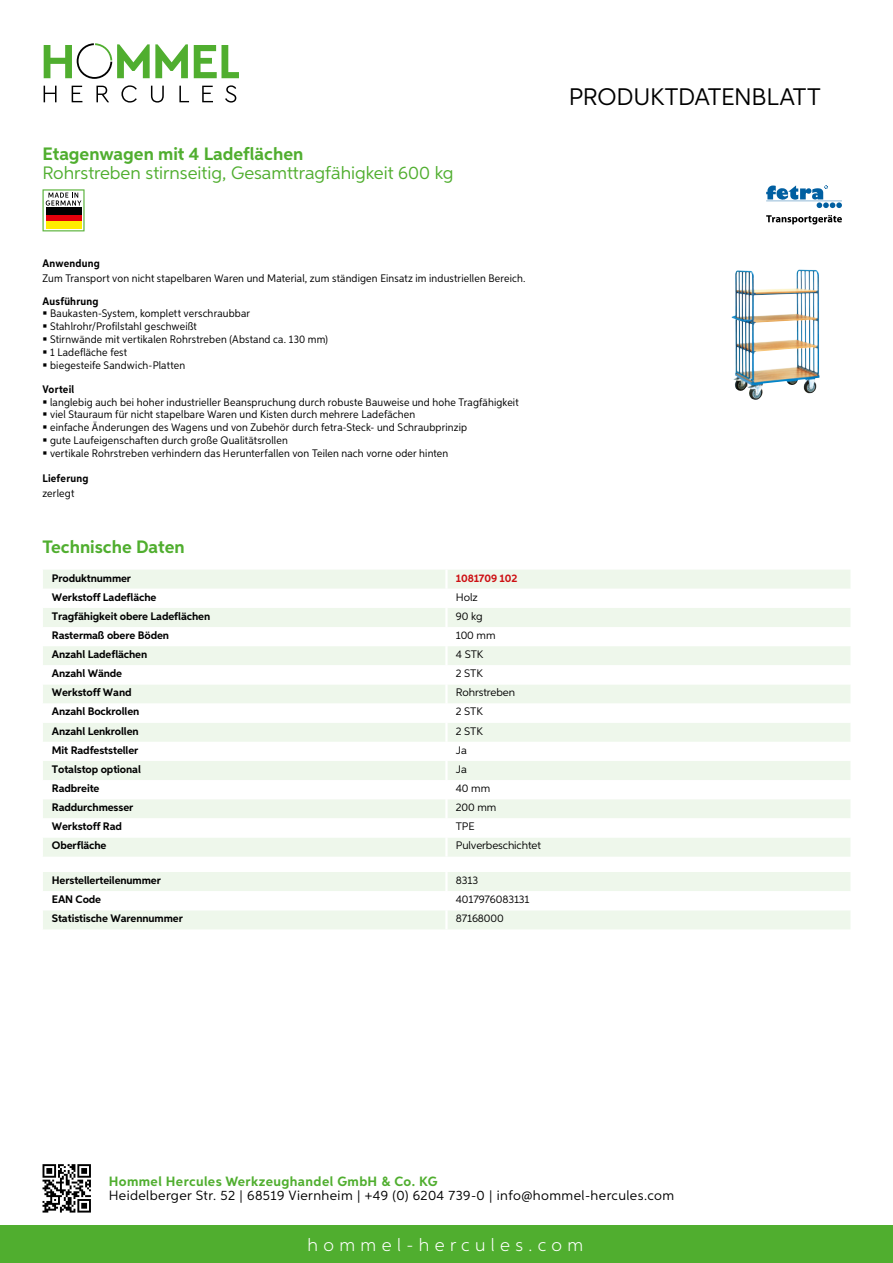
<style>
.page{position:relative;width:893px;height:1263px;background:#fff}
.page>*{position:absolute;margin:0;border:0;box-sizing:border-box;transform-origin:0 0}
.t1{font:24px "Aspira";letter-spacing:-.01em;color:#000}
.t2{font:18px "Aspira";color:#50ae2f}
.t3{font:700 18px "Aspira";color:#50ae2f}
.t4{font:300 18px "Aspira";letter-spacing:.3em;color:#fff}
.t5{font:13.5px "Aspira";letter-spacing:.03em;color:#000}
.t6{font:700 13.5px "Aspira";letter-spacing:.03em;color:#50ae2f}
.t7{font:10.95px/12.8px "Aspira Nar";letter-spacing:.015em;color:#000}
.t8{font:700 10.95px "Aspira";letter-spacing:-.01em;color:#000}
.t9{font:10.95px "Aspira";letter-spacing:-.01em;color:#000}
.t10{font:700 10.95px "Aspira Nar";letter-spacing:.02em;color:#000}
.t11{font:700 10.95px "Aspira";letter-spacing:-.01em;color:#cd1013}
</style>
<div class="page">
<div style="left:0;top:1226px;width:893px;height:37px;background:#50ae2f"></div>
<svg style="left:43px;top:1164px;width:48px;height:48px"></svg>
<svg style="left:194px;top:45px;width:45px;height:33px"></svg>
<svg style="left:44px;top:43px;width:144px;height:36px"></svg>
<svg style="left:44px;top:86px;width:13px;height:16px"></svg>
<svg style="left:72px;top:86px;width:10px;height:16px"></svg>
<svg style="left:96px;top:86px;width:13px;height:16px"></svg>
<svg style="left:121px;top:85px;width:16px;height:18px"></svg>
<svg style="left:151px;top:86px;width:13px;height:17px"></svg>
<svg style="left:179px;top:86px;width:10px;height:16px"></svg>
<svg style="left:202px;top:86px;width:11px;height:16px"></svg>
<svg style="left:225px;top:85px;width:11px;height:18px"></svg>
<div style="left:43px;top:570px;width:807px;height:287px;background:#eef7eb"></div>
<svg style="left:43px;top:589px;width:807px;height:248px"></svg>
<hr style="left:445px;top:570px;width:3px;height:19px;background:#fff">
<hr style="left:445px;top:589px;width:3px;height:19px;background:#fff">
<hr style="left:445px;top:608px;width:3px;height:19px;background:#fff">
<hr style="left:445px;top:627px;width:3px;height:19px;background:#fff">
<hr style="left:445px;top:646px;width:3px;height:19px;background:#fff">
<hr style="left:445px;top:665px;width:3px;height:19px;background:#fff">
<hr style="left:445px;top:684px;width:3px;height:19px;background:#fff">
<hr style="left:445px;top:703px;width:3px;height:20px;background:#fff">
<hr style="left:445px;top:723px;width:3px;height:19px;background:#fff">
<hr style="left:445px;top:742px;width:3px;height:19px;background:#fff">
<hr style="left:445px;top:761px;width:3px;height:19px;background:#fff">
<hr style="left:445px;top:780px;width:3px;height:19px;background:#fff">
<hr style="left:445px;top:799px;width:3px;height:19px;background:#fff">
<hr style="left:445px;top:818px;width:3px;height:19px;background:#fff">
<hr style="left:445px;top:837px;width:3px;height:20px;background:#fff">
<svg style="left:43px;top:872px;width:807px;height:57px"></svg>
<hr style="left:445px;top:910px;width:3px;height:19px;background:#fff">
<svg style="left:43px;top:189px;width:42px;height:42px"></svg>
<div style="left:46px;top:214px;width:35px;height:7px;background:#e3000b"></div>
<div style="left:46px;top:208px;width:35px;height:7px;background:#000"></div>
<div style="left:46px;top:221px;width:35px;height:7px;background:#ffed00"></div>
<img style="left:731px;top:269px;width:89px;height:131px">
<svg style="left:766px;top:185px;width:76px;height:23px"></svg>
<svg style="left:766px;top:215px;width:76px;height:9px"></svg>
<h2 class="t3" style="left:43px;top:142px;width:262px">Etagenwagen mit 4 Ladeflächen</h2>
<h2 class="t2" style="left:43px;top:162px;width:412px">Rohrstreben stirnseitig, Gesamttragfähigkeit 600 kg</h2>
<h1 class="t1" style="left:569px;top:82px;width:253px">Produktdatenblatt</h1>
<p class="t10" style="left:43px;top:257px;width:59px">Anwendung</p>
<p class="t7" style="left:43px;top:272px;width:484px">Zum Transport von nicht stapelbaren Waren und Material, zum ständigen Einsatz im industriellen Bereich.</p>
<p class="t10" style="left:43px;top:294px;width:58px">Ausführung</p>
<p class="t7" style="left:50px;top:307px;width:279px">Baukasten-System, komplett verschraubbar Stahlrohr/Profilstahl geschweißt<br>Stirnwände mit vertikalen Rohrstreben (Abstand ca. 130 mm)<br>1 Ladefläche fest<br>biegesteife Sandwich-Platten</p>
<p class="t10" style="left:43px;top:382px;width:33px">Vorteil</p>
<p class="t7" style="left:50px;top:395px;width:470px">langlebig auch bei hoher industrieller Beanspruchung durch robuste Bauweise und hohe Tragfähigkeit viel Stauraum für nicht stapelbare Waren und Kisten durch mehrere Ladefächen<br>einfache Änderungen des Wagens und von Zubehör durch fetra-Steck- und Schraubprinzip<br>gute Laufeigenschaften durch große Qualitätsrollen<br>vertikale Rohrstreben verhindern das Herunterfallen von Teilen nach vorne oder hinten</p>
<p class="t10" style="left:43px;top:471px;width:47px">Lieferung</p>
<p class="t7" style="left:43px;top:487px;width:33px">zerlegt</p>
<h2 class="t3" style="left:43px;top:535px;width:144px">Technische Daten</h2>
<p class="t8" style="left:52px;top:571px;width:81px">Produktnummer</p>
<p class="t11" style="left:456px;top:571px;width:63px">1081709 102</p>
<p class="t8" style="left:52px;top:590px;width:106px">Werkstoff Ladefläche</p>
<p class="t9" style="left:456px;top:590px;width:23px">Holz</p>
<p class="t8" style="left:52px;top:609px;width:160px">Tragfähigkeit obere Ladeflächen</p>
<p class="t9" style="left:456px;top:609px;width:28px">90 kg</p>
<p class="t8" style="left:52px;top:628px;width:119px">Rastermaß obere Böden</p>
<p class="t9" style="left:456px;top:628px;width:41px">100 mm</p>
<p class="t8" style="left:52px;top:647px;width:97px">Anzahl Ladeflächen</p>
<p class="t9" style="left:456px;top:648px;width:23px">4 STK</p>
<p class="t8" style="left:52px;top:667px;width:72px">Anzahl Wände</p>
<p class="t9" style="left:456px;top:667px;width:22px">2 STK</p>
<p class="t8" style="left:52px;top:686px;width:81px">Werkstoff Wand</p>
<p class="t9" style="left:456px;top:686px;width:61px">Rohrstreben</p>
<p class="t8" style="left:52px;top:705px;width:89px">Anzahl Bockrollen</p>
<p class="t9" style="left:456px;top:705px;width:22px">2 STK</p>
<p class="t8" style="left:52px;top:724px;width:88px">Anzahl Lenkrollen</p>
<p class="t9" style="left:456px;top:724px;width:22px">2 STK</p>
<p class="t8" style="left:52px;top:743px;width:88px">Mit Radfeststeller</p>
<p class="t9" style="left:456px;top:743px;width:13px">Ja</p>
<p class="t8" style="left:52px;top:762px;width:91px">Totalstop optional</p>
<p class="t9" style="left:456px;top:762px;width:13px">Ja</p>
<p class="t8" style="left:52px;top:781px;width:49px">Radbreite</p>
<p class="t9" style="left:456px;top:781px;width:36px">40 mm</p>
<p class="t8" style="left:52px;top:801px;width:83px">Raddurchmesser</p>
<p class="t9" style="left:456px;top:801px;width:42px">200 mm</p>
<p class="t8" style="left:52px;top:820px;width:72px">Werkstoff Rad</p>
<p class="t9" style="left:456px;top:820px;width:19px">TPE</p>
<p class="t8" style="left:52px;top:839px;width:56px">Oberfläche</p>
<p class="t9" style="left:456px;top:839px;width:87px">Pulverbeschichtet</p>
<p class="t8" style="left:52px;top:873px;width:111px">Herstellerteilenummer</p>
<p class="t9" style="left:456px;top:873px;width:24px">8313</p>
<p class="t8" style="left:52px;top:892px;width:51px">EAN Code</p>
<p class="t9" style="left:456px;top:893px;width:75px">4017976083131</p>
<p class="t8" style="left:52px;top:912px;width:132px">Statistische Warennummer</p>
<p class="t9" style="left:456px;top:912px;width:49px">87168000</p>
<p class="t6" style="left:109px;top:1172px;width:330px">Hommel Hercules Werkzeughandel GmbH &amp; Co. KG</p>
<p class="t5" style="left:109px;top:1187px;width:567px">Heidelberger Str. 52 | 68519 Viernheim | +49 (0) 6204 739-0 | info@hommel-hercules.com</p>
<h2 class="t4" style="left:307px;top:1234px;width:277px">hommel-hercules.com</h2>
</div>
